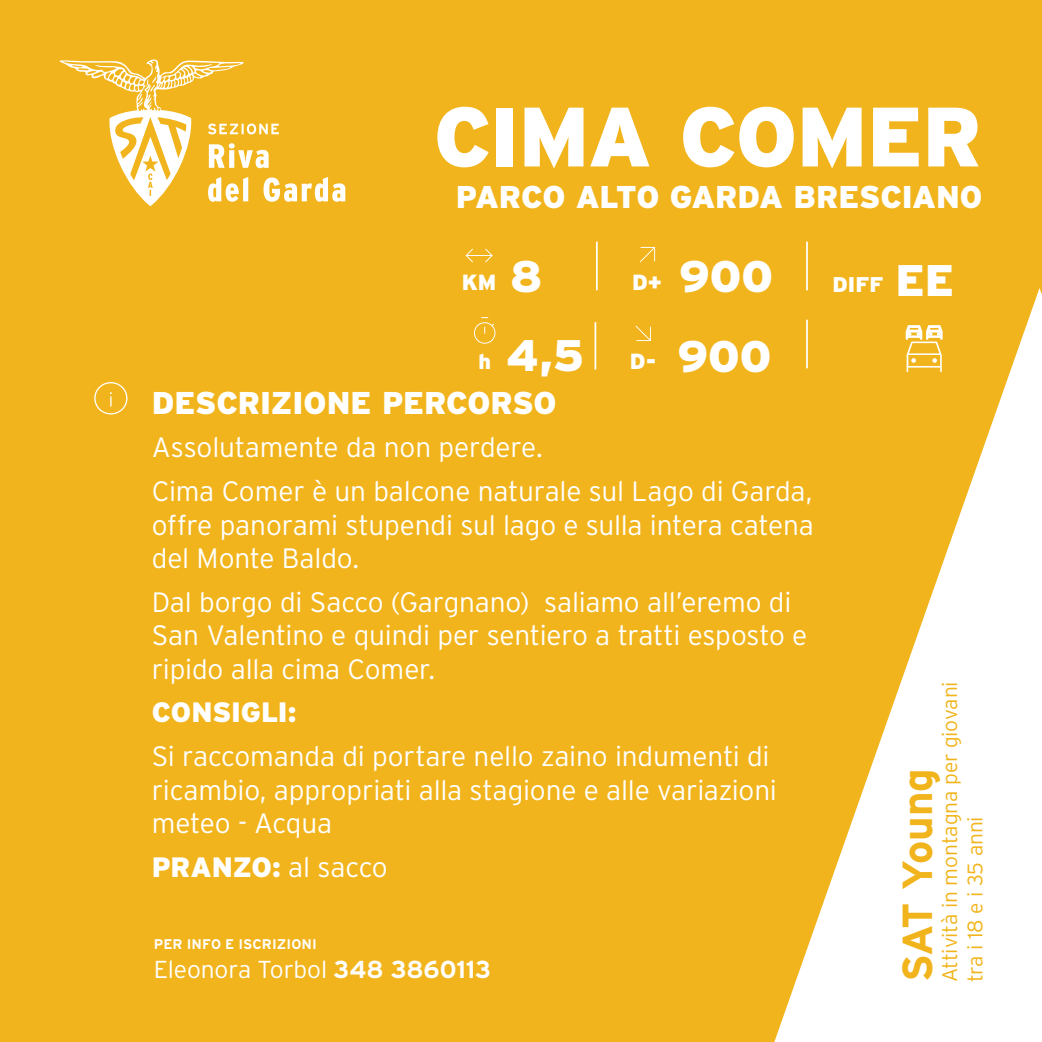
<style>
.page{position:relative;width:1042px;height:1042px;background:#f1b41c}
.page>*{position:absolute;margin:0;border:0;box-sizing:border-box;transform-origin:0 0}
.t1{font:900 84px "Interstate";letter-spacing:-.01em;color:#fff}
.t2{font:900 44.1px "Interstate";letter-spacing:-.005em;color:#fff}
.t3{font:700 42px "Interstate";letter-spacing:-.015em;color:#f1b41c}
.t4{font:900 31.5px "Interstate";letter-spacing:-.01em;color:#fff}
.t5{font:300 28px/33.6px "Interstate";letter-spacing:-.005em;color:#fff}
.t6{font:900 28px "Interstate";letter-spacing:-.005em;color:#fff}
.t7{font:300 24.5px "Interstate";letter-spacing:-.005em;color:#fff}
.t8{font:900 21.88px "Interstate";color:#fff}
.t9{font:900 21.35px "Interstate";color:#fff}
.t10{font:300 21px/25.2px "Interstate";letter-spacing:-.01em;color:#f1b41c}
.t11{font:700 14px "Interstate";letter-spacing:.01em;color:#fff}
.s1{font-weight:300}
.s2{font-weight:700}
</style>
<div class="page">
<svg style="left:59px;top:59px;width:286px;height:147px"></svg>
<svg style="left:774px;top:288px;width:268px;height:754px;fill:#fff"></svg>
<svg style="left:94px;top:382px;width:33px;height:32px"></svg>
<svg style="left:635px;top:326px;width:16px;height:15px"></svg>
<hr style="left:806px;top:242px;width:2px;height:48px;background:#fff">
<svg style="left:639px;top:247px;width:16px;height:15px"></svg>
<svg style="left:465px;top:249px;width:28px;height:13px"></svg>
<hr style="left:596px;top:242px;width:2px;height:48px;background:#fff">
<hr style="left:594px;top:322px;width:2px;height:48px;background:#fff">
<svg style="left:474px;top:317px;width:21px;height:27px"></svg>
<hr style="left:806px;top:320px;width:2px;height:48px;background:#fff">
<svg style="left:905px;top:324px;width:38px;height:48px"></svg>
<p class="t1" style="left:434px;top:89px;width:550px">CIMA COMER</p>
<p class="t4" style="left:456px;top:179px;width:528px">PARCO ALTO GARDA BRESCIAN0</p>
<p class="t2" style="left:510px;top:251px;width:34px">8</p>
<p class="t8" style="left:462px;top:270px;width:36px">KM</p>
<p class="t8" style="left:632px;top:270px;width:31px">D+</p>
<p class="t2" style="left:679px;top:252px;width:95px">900</p>
<p class="t9" style="left:478px;top:349px;width:14px">h</p>
<p class="t2" style="left:506px;top:330px;width:80px">4,5</p>
<p class="t8" style="left:630px;top:349px;width:28px">D-</p>
<p class="t2" style="left:677px;top:331px;width:95px">900</p>
<p class="t4" style="left:152px;top:385px;width:406px">DESCRIZIONE PERCORSO</p>
<p class="t5" style="left:152px;top:431px;width:392px">Assolutamente da non perdere.</p>
<p class="t5" style="left:152px;top:474px;width:663px;text-align:justify">Cima Comer è un balcone naturale sul Lago di Garda, offre panorami stupendi sul lago e sulla intera catena del Monte Baldo.</p>
<p class="t5" style="left:152px;top:585px;width:657px">Dal borgo di Sacco (Gargnano) saliamo all’eremo di<br>San Valentino e quindi per sentiero a tratti esposto e ripido alla cima Comer.</p>
<p class="t6" style="left:152px;top:696px;width:146px">CONSIGLI:</p>
<p class="t5" style="left:152px;top:739px;width:627px">Si raccomanda di portare nello zaino indumenti di ricambio, appropriati alla stagione e alle variazioni meteo - Acqua</p>
<p class="t6" style="left:152px;top:851px;width:237px">PRANZO: <span class="s1">al sacco</span></p>
<p class="t11" style="left:154px;top:936px;width:165px">PER INFO E ISCRIZIONI</p>
<p class="t7" style="left:154px;top:956px;width:339px">Eleonora Torbol <span class="s2">348 3860113</span></p>
<p class="t9" style="left:832px;top:272px;width:52px">DIFF</p>
<p class="t2" style="left:895px;top:255px;width:60px">EE</p>
<p class="t10" style="left:937px;top:982px;width:303px;rotate:-90deg">Attività in montagna per giovani tra i 18 e i 35 anni</p>
<p class="t3" style="left:894px;top:982px;width:216px;rotate:-90deg">SAT Young</p>
</div>
